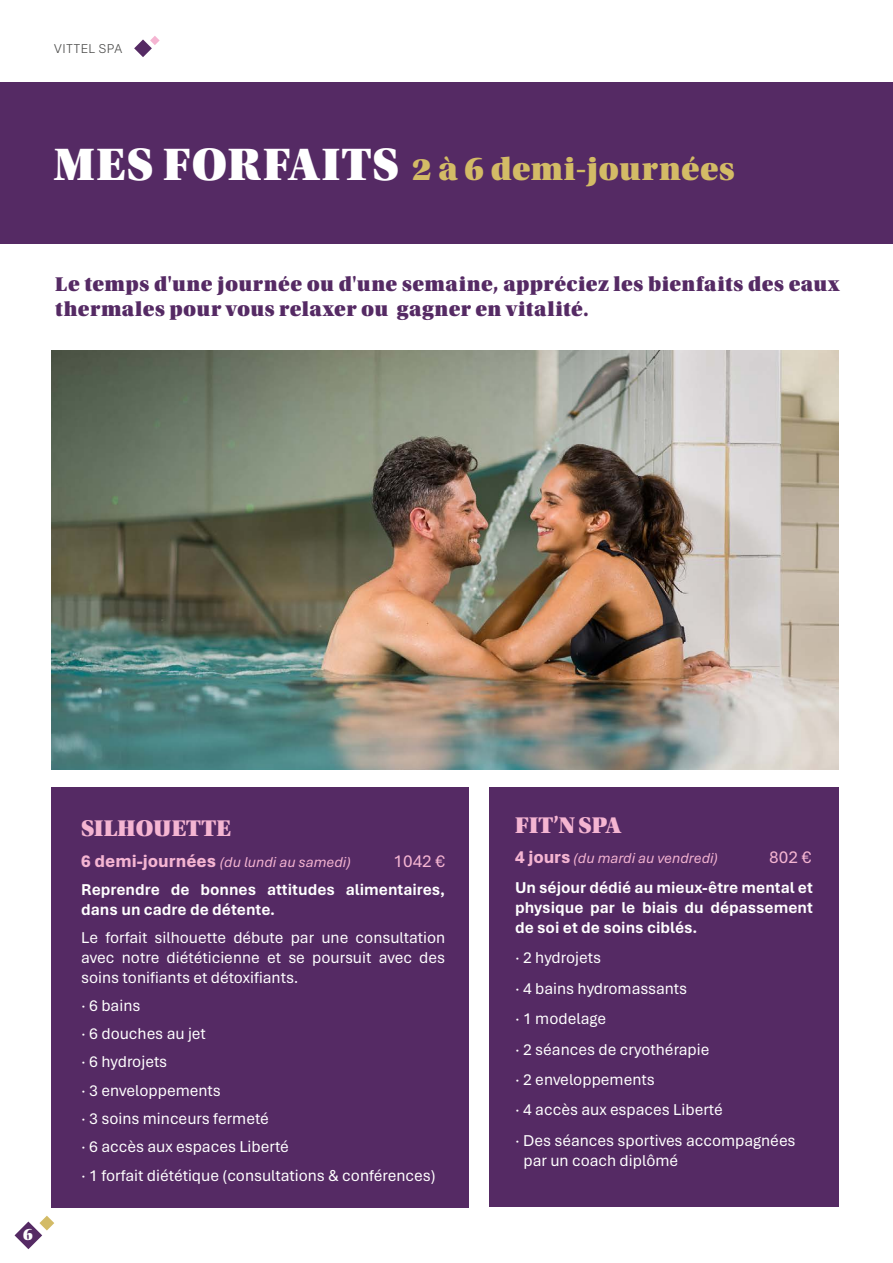
<style>
.page{position:relative;width:893px;height:1263px;background:#fff}
.page>*{position:absolute;margin:0;border:0;box-sizing:border-box;transform-origin:0 0}
.t1{font:33px "Utopia Std Black Headline";letter-spacing:.02em;color:#d3bb66}
.t2{font:24px "Utopia Std Black Headline";letter-spacing:.01em;color:#f5b5d2}
.t3{font:21px/25.2px "Utopia Std Black Headline";letter-spacing:.025em;color:#552a64}
.t4{font:18px "Aptos";color:#f5b5d2}
.t5{font:16.5px/28.3px "Aptos";color:#fff}
.t6{font:700 16.5px/19.8px "Aptos";color:#fff}
.t7{font:16.5px "Utopia Std Black Headline";color:#fff}
.t8{font:italic 15px "Aptos";color:#f5b5d2}
.t9{font:300 13.5px "Aptos";letter-spacing:.05em;color:#4a4a49}
.s1{font-size:48px;color:#fff}
.s2{font-weight:800;font-style:normal;font-size:18px}
</style>
<div class="page">
<div style="left:489px;top:787px;width:350px;height:420px;background:#552a64"></div>
<img style="left:51px;top:351px;width:788px;height:418px">
<div style="left:51px;top:787px;width:418px;height:421px;background:#552a64"></div>
<div style="left:0;top:82px;width:893px;height:161px;background:#552a64"></div>
<svg style="left:134px;top:36px;width:26px;height:21px"></svg>
<svg style="left:15px;top:1216px;width:39px;height:33px"></svg>
<p class="t9" style="left:54px;top:40px;width:70px">VITTEL SPA</p>
<h1 class="t1" style="left:54px;top:152px;width:682px"><span class="s1">MES FORFAITS</span> 2 à 6 demi-journées</h1>
<p class="t3" style="left:55px;top:272px;width:785px">Le temps d'une journée ou d'une semaine, appréciez les bienfaits des eaux thermales pour vous relaxer ou gagner en vitalité.</p>
<p class="t7" style="left:23px;top:1226px;width:11px">6</p>
<h2 class="t2" style="left:81px;top:816px;width:151px">SILHOUETTE</h2>
<p class="t8" style="left:81px;top:851px;width:271px"><span class="s2">6 demi-journées</span> (du lundi au samedi)</p>
<p class="t4" style="left:393px;top:848px;width:53px">1042 €</p>
<p class="t6" style="left:81px;top:879px;width:365px">Reprendre de bonnes attitudes alimentaires, dans un cadre de détente.</p>
<p class="t5" style="left:81px;top:927px;width:365px;line-height:19.8px;text-align:justify">Le forfait silhouette débute par une consultation avec notre diététicienne et se poursuit avec des soins tonifiants et détoxifiants.</p>
<p class="t5" style="left:81px;top:990px;width:356px">· 6 bains<br>· 6 douches au jet<br>· 6 hydrojets<br>· 3 enveloppements<br>· 3 soins minceurs fermeté<br>· 6 accès aux espaces Liberté<br>· 1 forfait diététique (consultations &amp; conférences)</p>
<h2 class="t2" style="left:515px;top:812px;width:107px">FIT’N SPA</h2>
<p class="t8" style="left:515px;top:848px;width:204px"><span class="s2">4 jours</span> (du mardi au vendredi)</p>
<p class="t4" style="left:769px;top:845px;width:44px">802 €</p>
<p class="t6" style="left:515px;top:877px;width:299px;text-align:justify">Un séjour dédié au mieux-être mental et physique par le biais du dépassement de soi et de soins ciblés.</p>
<p class="t5" style="left:515px;top:942px;width:282px;line-height:30.5px">· 2 hydrojets<br>· 4 bains hydromassants<br>· 1 modelage<br>· 2 séances de cryothérapie<br>· 2 enveloppements<br>· 4 accès aux espaces Liberté<br>· Des séances sportives accompagnées</p>
<p class="t5" style="left:524px;top:1145px;width:156px">par un coach diplômé</p>
</div>
